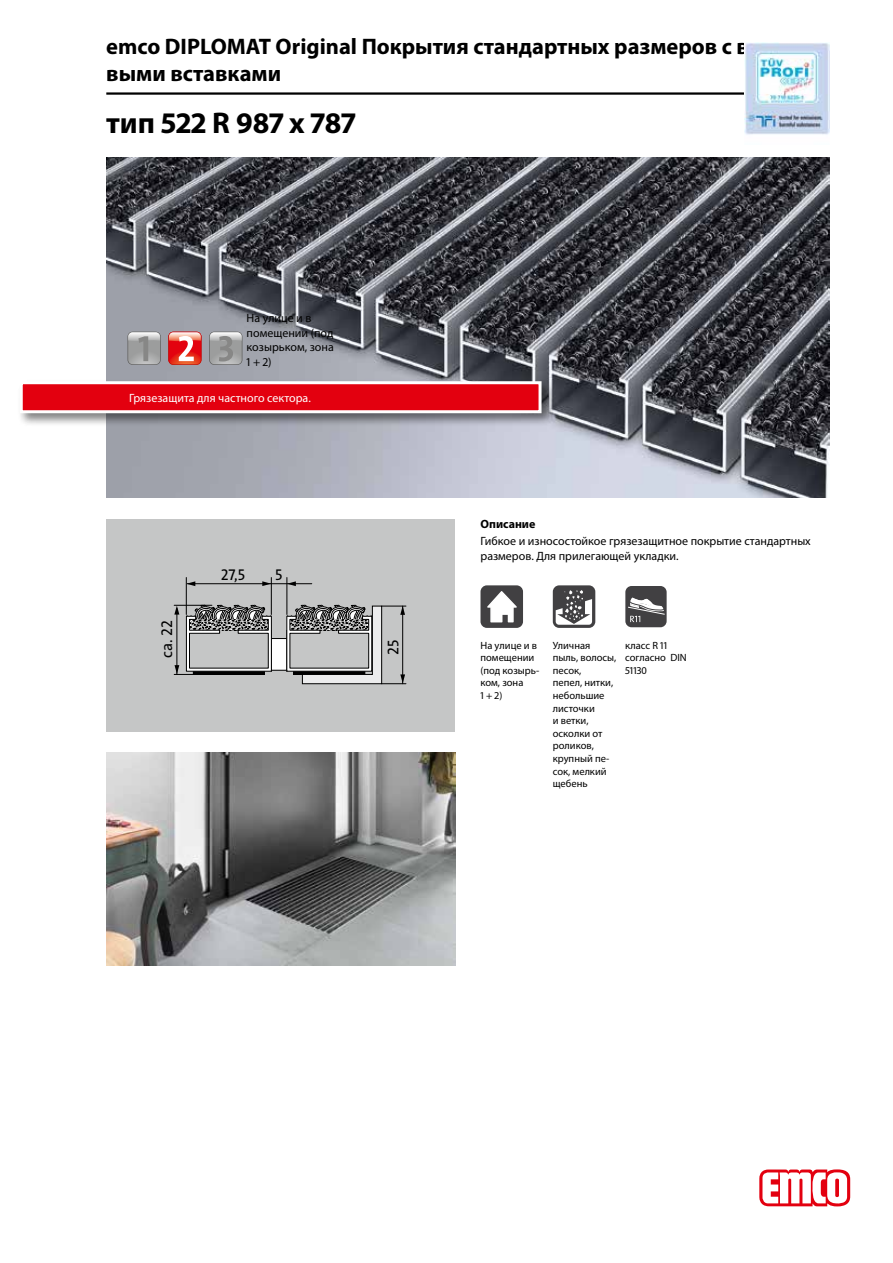
<style>
.page{position:relative;width:893px;height:1263px;background:#fff}
.page>*{position:absolute;margin:0;border:0;box-sizing:border-box;transform-origin:0 0}
.t1{font:700 30px "Myriad Pro";color:#000}
.t2{font:700 22.5px/27px "Myriad Pro";color:#000}
.t3{font:15.6px "The Sans Os F";color:#000}
.t4{font:12px/14.4px "Myriad Pro";color:#000}
.t5{font:12px "Myriad Pro";color:#fff}
.t6{font:700 12px "Myriad Pro";color:#000}
.t7{font:10.5px/12.6px "Myriad Pro";color:#000}
</style>
<div class="page">
<img style="left:106px;top:157px;width:723px;height:340px">
<hr style="left:106px;top:92px;width:723px;height:3px;background:#000">
<svg style="left:759px;top:1169px;width:91px;height:37px"></svg>
<img style="left:744px;top:43px;width:85px;height:92px">
<div style="left:18px;top:379px;width:538px;height:49px;background:#000;opacity:.5"></div>
<div style="left:21px;top:383px;width:519px;height:29px;background:#e3000f"></div>
<div style="left:20px;top:381px;width:522px;height:32px;border:3px solid #fff"></div>
<svg style="left:168px;top:332px;width:33px;height:33px"></svg>
<svg style="left:209px;top:332px;width:33px;height:33px"></svg>
<svg style="left:128px;top:332px;width:33px;height:33px"></svg>
<div style="left:106px;top:519px;width:349px;height:212px;background:#c5c6c6"></div>
<div style="left:271px;top:638px;width:16px;height:32px;background:#fff"></div>
<div style="left:271px;top:638px;width:16px;height:33px;border:1px solid #000"></div>
<hr style="left:187px;top:583px;width:84px;height:1px;background:#000">
<svg style="left:262px;top:581px;width:9px;height:5px"></svg>
<svg style="left:187px;top:581px;width:8px;height:5px"></svg>
<svg style="left:287px;top:581px;width:9px;height:5px"></svg>
<hr style="left:186px;top:577px;width:1px;height:37px;background:#000">
<hr style="left:286px;top:577px;width:1px;height:37px;background:#000">
<hr style="left:271px;top:577px;width:1px;height:37px;background:#000">
<svg style="left:174px;top:604px;width:98px;height:71px"></svg>
<hr style="left:271px;top:583px;width:41px;height:1px;background:#000">
<svg style="left:286px;top:604px;width:120px;height:80px"></svg>
<img style="left:106px;top:753px;width:349px;height:212px">
<div style="left:480px;top:585px;width:43px;height:43px;background:#414042;border-radius:6px"></div>
<svg style="left:487px;top:591px;width:30px;height:31px"></svg>
<div style="left:553px;top:585px;width:42px;height:43px;background:#414042;border-radius:6px"></div>
<svg style="left:556px;top:590px;width:36px;height:35px"></svg>
<div style="left:625px;top:586px;width:42px;height:41px;background:#414042;border-radius:6px"></div>
<svg style="left:628px;top:597px;width:37px;height:25px"></svg>
<h2 class="t2" style="left:106px;top:32px;width:701px">emco DIPLOMAT Original Покрытия стандартных размеров с ворсо&shy;выми вставками</h2>
<h1 class="t1" style="left:106px;top:103px;width:251px">тип 522 R 987 x 787</h1>
<p class="t4" style="left:247px;top:311px;width:89px">На улице и в помещении (под козырьком, зона<br>1 + 2)</p>
<p class="t5" style="left:129px;top:390px;width:183px">Грязезащита для частного сектора.</p>
<h3 class="t3" style="left:157px;top:658px;width:39px;rotate:-90deg">ca. 22</h3>
<h3 class="t3" style="left:221px;top:564px;width:26px">27,5</h3>
<h3 class="t3" style="left:275px;top:564px;width:9px">5</h3>
<h3 class="t3" style="left:383px;top:655px;width:17px;rotate:-90deg">25</h3>
<p class="t6" style="left:480px;top:516px;width:56px">Описание</p>
<p class="t4" style="left:480px;top:534px;width:332px">Гибкое и износостойкое грязезащитное покрытие стандартных размеров. Для прилегающей укладки.</p>
<p class="t7" style="left:480px;top:638px;width:60px">На улице и в помещении (под козырь&shy;ком, зона<br>1 + 2)</p>
<p class="t7" style="left:553px;top:638px;width:65px">Уличная пыль, волосы, песок,<br>пепел, нитки, небольшие листочки<br>и ветки, осколки от роликов, крупный пе&shy;сок, мелкий щебень</p>
<p class="t7" style="left:625px;top:638px;width:63px">класс R 11 согласно DIN<br>51130</p>
</div>
